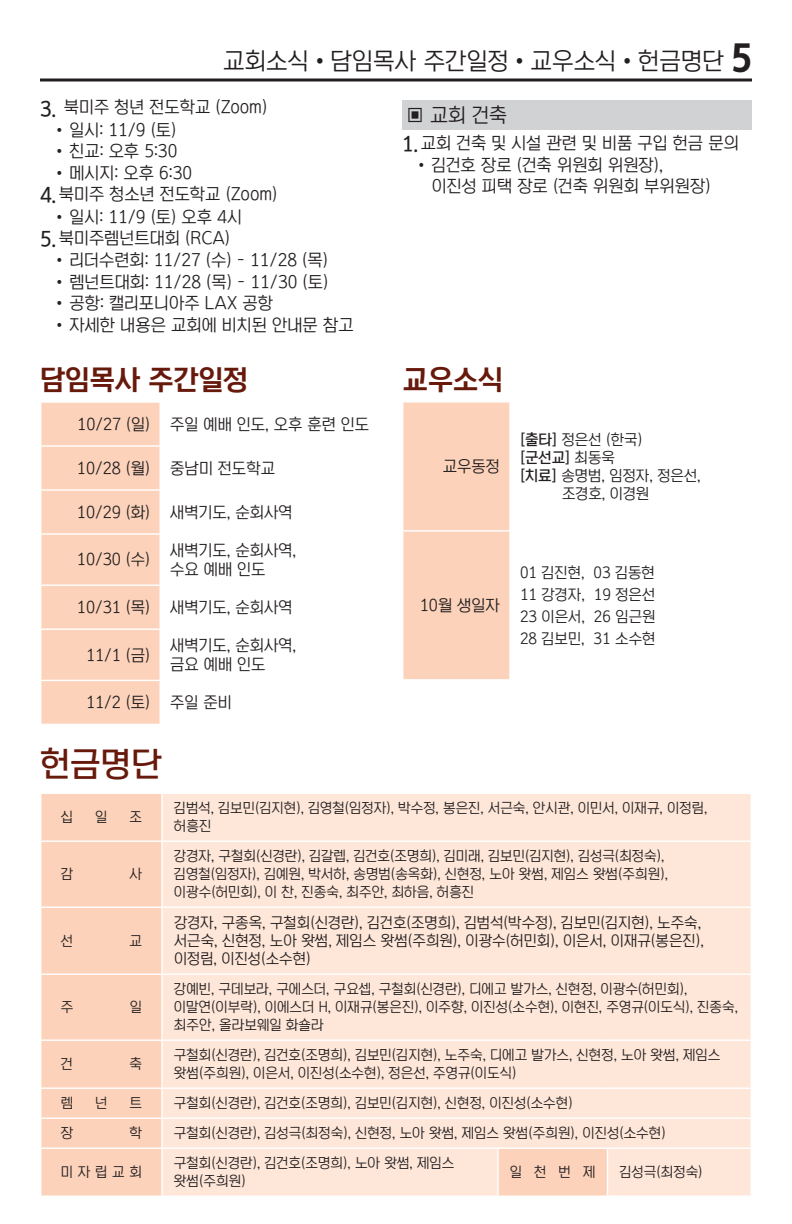
<style>
.page{position:relative;width:792px;height:1224px;background:#fff}
.page>*{position:absolute;margin:0;border:0;box-sizing:border-box;transform-origin:0 0}
.t1{font:34px "Korean TITGD2 R";color:#67190b}
.t2{font:28px "Korean TITGD3 R";color:#67190b}
.t3{font:24px "Korean TITGD1 R";color:#231f20}
.t4{font:20px "Korean TITGD1 R";color:#231f20}
.t5{font:17px/20.8px "Korean TITGD1 R";color:#231f20}
.t6{font:16px/19.2px "Korean TITGD1 R";color:#231f20}
.t7{font:15px/18px "Korean TITGD1 R";color:#231f20}
.t8{font:15px "Korean TITGD2 R";color:#231f20}
.t9{font:14px/18px "Korean TITGD1 R";color:#231f20}
.s1{font-family:"Korean TITGD4 R";font-size:36px}
.s2{font-family:"Korean TITGD2 R";font-size:20px}
.s3{font-family:"Korean TITGD2 R"}
.s4{font-family:"Korean TITGD1 R"}
</style>
<div class="page">
<hr style="left:40px;top:79px;width:712px;height:3px;background:#231f20">
<div style="left:41px;top:403px;width:119px;height:321px;background:#fcd2ba"></div>
<hr style="left:40px;top:445px;width:120px;height:2px;background:#fff">
<hr style="left:40px;top:489px;width:120px;height:2px;background:#fff">
<hr style="left:40px;top:533px;width:120px;height:2px;background:#fff">
<hr style="left:40px;top:585px;width:120px;height:1px;background:#fff">
<hr style="left:40px;top:629px;width:120px;height:1px;background:#fff">
<hr style="left:40px;top:680px;width:120px;height:1px;background:#fff">
<div style="left:403px;top:403px;width:106px;height:276px;background:#fcd2ba"></div>
<hr style="left:402px;top:530px;width:108px;height:2px;background:#fff">
<div style="left:41px;top:794px;width:120px;height:402px;background:#fcd2ba"></div>
<div style="left:163px;top:794px;width:588px;height:402px;background:#fee7d9"></div>
<hr style="left:40px;top:841px;width:122px;height:1px;background:#fff">
<hr style="left:40px;top:907px;width:122px;height:1px;background:#fff">
<hr style="left:40px;top:974px;width:122px;height:1px;background:#fff">
<hr style="left:40px;top:1040px;width:122px;height:1px;background:#fff">
<hr style="left:40px;top:1088px;width:122px;height:1px;background:#fff">
<hr style="left:162px;top:841px;width:336px;height:1px;background:#fff">
<hr style="left:498px;top:841px;width:110px;height:1px;background:#fff">
<hr style="left:608px;top:841px;width:144px;height:1px;background:#fff">
<hr style="left:162px;top:907px;width:336px;height:1px;background:#fff">
<hr style="left:498px;top:907px;width:110px;height:1px;background:#fff">
<hr style="left:608px;top:907px;width:144px;height:1px;background:#fff">
<hr style="left:162px;top:974px;width:336px;height:1px;background:#fff">
<hr style="left:498px;top:974px;width:110px;height:1px;background:#fff">
<hr style="left:608px;top:974px;width:144px;height:1px;background:#fff">
<hr style="left:162px;top:1040px;width:336px;height:1px;background:#fff">
<hr style="left:498px;top:1040px;width:110px;height:1px;background:#fff">
<hr style="left:608px;top:1040px;width:144px;height:1px;background:#fff">
<hr style="left:162px;top:1088px;width:336px;height:1px;background:#fff">
<hr style="left:498px;top:1088px;width:110px;height:1px;background:#fff">
<hr style="left:608px;top:1088px;width:144px;height:1px;background:#fff">
<hr style="left:40px;top:1118px;width:122px;height:1px;background:#fff">
<hr style="left:162px;top:1118px;width:336px;height:1px;background:#fff">
<hr style="left:498px;top:1118px;width:110px;height:1px;background:#fff">
<hr style="left:608px;top:1118px;width:144px;height:1px;background:#fff">
<hr style="left:40px;top:1148px;width:122px;height:1px;background:#fff">
<hr style="left:162px;top:1148px;width:336px;height:1px;background:#fff">
<hr style="left:498px;top:1148px;width:110px;height:1px;background:#fff">
<hr style="left:497px;top:1149px;width:2px;height:47px;background:#fff">
<hr style="left:608px;top:1148px;width:144px;height:1px;background:#fff">
<hr style="left:607px;top:1149px;width:1px;height:47px;background:#fff">
<div style="left:402px;top:100px;width:350px;height:30px;background:#d1d2d4"></div>
<h3 class="t3" style="left:223px;top:48px;width:530px">교회소식•담임목사 주간일정•교우소식•헌금명단 <span class="s1">5</span></h3>
<p class="t5" style="left:40px;top:97px;width:229px"><span class="s2">3.</span> 북미주 청년 전도학교 (Zoom)</p>
<p class="t5" style="left:52px;top:120px;width:126px">•일시: 11/9 (토)</p>
<p class="t5" style="left:52px;top:141px;width:127px">•친교: 오후 5:30</p>
<p class="t5" style="left:40px;top:162px;width:239px;text-indent:12px">•메시지: 오후 6:30<br><span class="s2">4.</span>북미주 청소년 전도학교 (Zoom)</p>
<p class="t5" style="left:40px;top:206px;width:203px;text-indent:12px">•일시: 11/9 (토) 오후 4시<br><span class="s2">5.</span>북미주렘넌트대회 (RCA)</p>
<p class="t5" style="left:52px;top:250px;width:277px">•리더수련회: 11/27 (수) - 11/28 (목)</p>
<p class="t5" style="left:52px;top:271px;width:278px">•렘넌트대회: 11/28 (목) - 11/30 (토)</p>
<p class="t5" style="left:52px;top:293px;width:223px">•공항: 캘리포니아주 LAX 공항</p>
<p class="t5" style="left:52px;top:314px;width:303px">•자세한 내용은 교회에 비치된 안내문 참고</p>
<h2 class="t2" style="left:40px;top:364px;width:210px">담임목사 주간일정</h2>
<p class="t6" style="left:77px;top:415px;width:74px">10/27 (일)</p>
<p class="t6" style="left:170px;top:415px;width:201px">주일 예배 인도, 오후 훈련 인도</p>
<p class="t6" style="left:77px;top:459px;width:75px">10/28 (월)</p>
<p class="t6" style="left:170px;top:459px;width:106px">중남미 전도학교</p>
<p class="t6" style="left:77px;top:503px;width:75px">10/29 (화)</p>
<p class="t6" style="left:170px;top:503px;width:124px">새벽기도, 순회사역</p>
<p class="t6" style="left:77px;top:550px;width:75px">10/30 (수)</p>
<p class="t6" style="left:170px;top:541px;width:128px">새벽기도, 순회사역, 수요 예배 인도</p>
<p class="t6" style="left:77px;top:598px;width:75px">10/31 (목)</p>
<p class="t6" style="left:170px;top:598px;width:124px">새벽기도, 순회사역</p>
<p class="t6" style="left:86px;top:645px;width:66px">11/1 (금)</p>
<p class="t6" style="left:170px;top:636px;width:128px">새벽기도, 순회사역, 금요 예배 인도</p>
<p class="t6" style="left:86px;top:693px;width:66px">11/2 (토)</p>
<p class="t6" style="left:170px;top:693px;width:63px">주일 준비</p>
<h3 class="t4" style="left:406px;top:104px;width:103px">▣ 교회 건축</h3>
<p class="t5" style="left:402px;top:132px;width:338px"><span class="s2">1.</span>교회 건축 및 시설 관련 및 비품 구입 헌금 문의</p>
<p class="t5" style="left:432px;top:155px;width:280px;text-indent:-18px">•김건호 장로 (건축 위원회 위원장), 이진성 피택 장로 (건축 위원회 부위원장)</p>
<h2 class="t2" style="left:403px;top:364px;width:102px">교우소식</h2>
<p class="t7" style="left:520px;top:431px;width:124px"><span class="s3">[출타]</span> 정은선 (한국)</p>
<p class="t8" style="left:520px;top:449px;width:97px">[군선교] <span class="s4">최동욱</span></p>
<p class="t7" style="left:562px;top:467px;width:140px;text-indent:-42px"><span class="s3">[치료]</span> 송명범, 임정자, 정은선, 조경호, 이경원</p>
<p class="t6" style="left:443px;top:457px;width:59px">교우동정</p>
<p class="t7" style="left:520px;top:562px;width:137px;line-height:22px;text-align:justify">01 김진현, 03 김동현 11 강경자, 19 정은선 23 이은서, 26 임근원 28 김보민, 31 소수현</p>
<p class="t6" style="left:420px;top:596px;width:82px">10월 생일자</p>
<h1 class="t1" style="left:40px;top:746px;width:123px">헌금명단</h1>
<p class="t9" style="left:61px;top:808px;width:14px">십</p>
<p class="t9" style="left:95px;top:808px;width:14px">일</p>
<p class="t9" style="left:129px;top:808px;width:14px">조</p>
<p class="t9" style="left:174px;top:799px;width:535px">김범석, 김보민(김지현), 김영철(임정자), 박수정, 봉은진, 서근숙, 안시관, 이민서, 이재규, 이정림, 허흥진</p>
<p class="t9" style="left:61px;top:865px;width:14px">감</p>
<p class="t9" style="left:129px;top:865px;width:14px">사</p>
<p class="t9" style="left:174px;top:847px;width:495px">강경자, 구철회(신경란), 김갈렙, 김건호(조명희), 김미래, 김보민(김지현), 김성극(최정숙), 김영철(임정자), 김예원, 박서하, 송명범(송옥화), 신현정, 노아 왓썸, 제임스 왓썸(주희원), 이광수(허민회), 이 찬, 진종숙, 최주안, 최하음, 허흥진</p>
<p class="t9" style="left:61px;top:932px;width:14px">선</p>
<p class="t9" style="left:129px;top:932px;width:14px">교</p>
<p class="t9" style="left:61px;top:998px;width:14px">주</p>
<p class="t9" style="left:130px;top:998px;width:14px">일</p>
<p class="t7" style="left:174px;top:914px;width:531px">강경자, 구종옥, 구철회(신경란), 김건호(조명희), 김범석(박수정), 김보민(김지현), 노주숙, 서근숙, 신현정, 노아 왓썸, 제임스 왓썸(주희원), 이광수(허민회), 이은서, 이재규(봉은진), 이정림, 이진성(소수현)</p>
<p class="t9" style="left:174px;top:980px;width:566px">강예빈, 구데보라, 구에스더, 구요셉, 구철회(신경란), 디에고 발가스, 신현정, 이광수(허민회), 이말연(이부락), 이에스더 H, 이재규(봉은진), 이주향, 이진성(소수현), 이현진, 주영규(이도식), 진종숙, 최주안, 올라보웨일 화숄라</p>
<p class="t9" style="left:61px;top:1055px;width:14px">건</p>
<p class="t9" style="left:129px;top:1055px;width:14px">축</p>
<p class="t9" style="left:174px;top:1046px;width:548px">구철회(신경란), 김건호(조명희), 김보민(김지현), 노주숙, 디에고 발가스, 신현정, 노아 왓썸, 제임스 왓썸(주희원), 이은서, 이진성(소수현), 정은선, 주영규(이도식)</p>
<p class="t9" style="left:61px;top:1094px;width:14px">렘</p>
<p class="t9" style="left:95px;top:1094px;width:14px">넌</p>
<p class="t9" style="left:129px;top:1094px;width:14px">트</p>
<p class="t9" style="left:174px;top:1094px;width:400px">구철회(신경란), 김건호(조명희), 김보민(김지현), 신현정, 이진성(소수현)</p>
<p class="t9" style="left:61px;top:1124px;width:14px">장</p>
<p class="t9" style="left:129px;top:1124px;width:14px">학</p>
<p class="t9" style="left:174px;top:1124px;width:493px">구철회(신경란), 김성극(최정숙), 신현정, 노아 왓썸, 제임스 왓썸(주희원), 이진성(소수현)</p>
<p class="t9" style="left:61px;top:1163px;width:83px">미자립교회</p>
<p class="t9" style="left:174px;top:1154px;width:282px">구철회(신경란), 김건호(조명희), 노아 왓썸, 제임스 왓썸(주희원)</p>
<p class="t9" style="left:510px;top:1163px;width:87px">일천번제</p>
<p class="t9" style="left:619px;top:1163px;width:85px">김성극(최정숙)</p>
</div>
